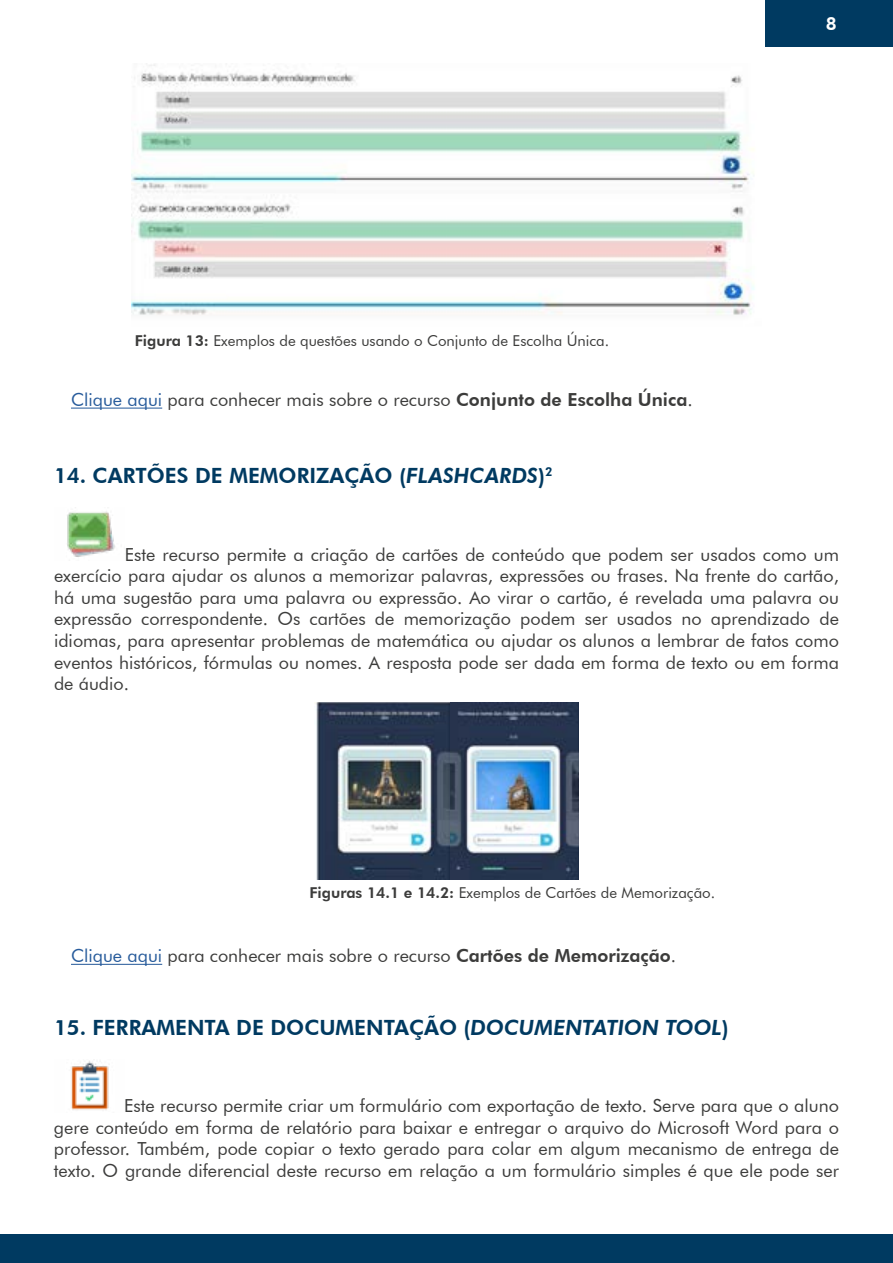
<style>
.page{position:relative;width:893px;height:1263px;background:#fff}
.page>*{position:absolute;margin:0;border:0;box-sizing:border-box;transform-origin:0 0}
.t1{font:800 21px "Futura BT";color:#003a61}
.t2{font:18px/21.6px "Futura BT";color:#3c3c3b;text-align:justify}
.t3{font:800 18px "Futura BT";color:#fff}
.t4{font:15px "Futura BT";color:#3c3c3b}
.s1{font-weight:800}
.s2{color:#275b9b}
.s3{font-style:italic}
</style>
<div class="page">
<div style="left:0;top:1234px;width:893px;height:29px;background:#003a61"></div>
<div style="left:765px;top:0;width:128px;height:46px;background:#003a61"></div>
<hr style="left:71px;top:408px;width:91px;height:1px;background:#275b9b">
<hr style="left:71px;top:964px;width:91px;height:1px;background:#275b9b">
<img style="left:131px;top:64px;width:623px;height:129px">
<img style="left:131px;top:203px;width:623px;height:112px">
<img style="left:67px;top:511px;width:48px;height:46px">
<img style="left:315px;top:702px;width:264px;height:178px">
<img style="left:71px;top:1061px;width:38px;height:49px">
<p class="t4" style="left:135px;top:331px;width:476px"><span class="s1">Figura 13:</span> Exemplos de questões usando o Conjunto de Escolha Única.</p>
<p class="t2" style="left:71px;top:389px;width:623px"><span class="s2">Clique aqui</span> para conhecer mais sobre o recurso <span class="s1">Conjunto de Escolha Única</span>.</p>
<p class="t1" style="left:54px;top:462px;width:500px">14. CARTÕES DE MEMORIZAÇÃO (<span class="s3">FLASHCARDS</span>)<sup>2</sup></p>
<p class="t3" style="left:826px;top:13px;width:13px">8</p>
<p class="t2" style="left:54px;top:543px;width:786px;text-indent:71px">Este recurso permite a criação de cartões de conteúdo que podem ser usados como um exercício para ajudar os alunos a memorizar palavras, expressões ou frases. Na frente do cartão, há uma sugestão para uma palavra ou expressão. Ao virar o cartão, é revelada uma palavra ou expressão correspondente. Os cartões de memorização podem ser usados no aprendizado de idiomas, para apresentar problemas de matemática ou ajudar os alunos a lembrar de fatos como eventos históricos, fórmulas ou nomes. A resposta pode ser dada em forma de texto ou em forma de áudio.</p>
<p class="t4" style="left:309px;top:883px;width:407px"><span class="s1">Figuras 14.1 e 14.2:</span> Exemplos de Cartões de Memorização.</p>
<p class="t2" style="left:71px;top:945px;width:607px"><span class="s2">Clique aqui</span> para conhecer mais sobre o recurso <span class="s1">Cartões de Memorização</span>.</p>
<p class="t1" style="left:54px;top:1014px;width:676px">15. FERRAMENTA DE DOCUMENTAÇÃO (<span class="s3">DOCUMENTATION TOOL</span>)</p>
<p class="t2" style="left:54px;top:1095px;width:786px;text-indent:70px">Este recurso permite criar um formulário com exportação de texto. Serve para que o aluno gere conteúdo em forma de relatório para baixar e entregar o arquivo do Microsoft Word para o professor. Também, pode copiar o texto gerado para colar em algum mecanismo de entrega de texto. O grande diferencial deste recurso em relação a um formulário simples é que ele pode ser</p>
</div>
